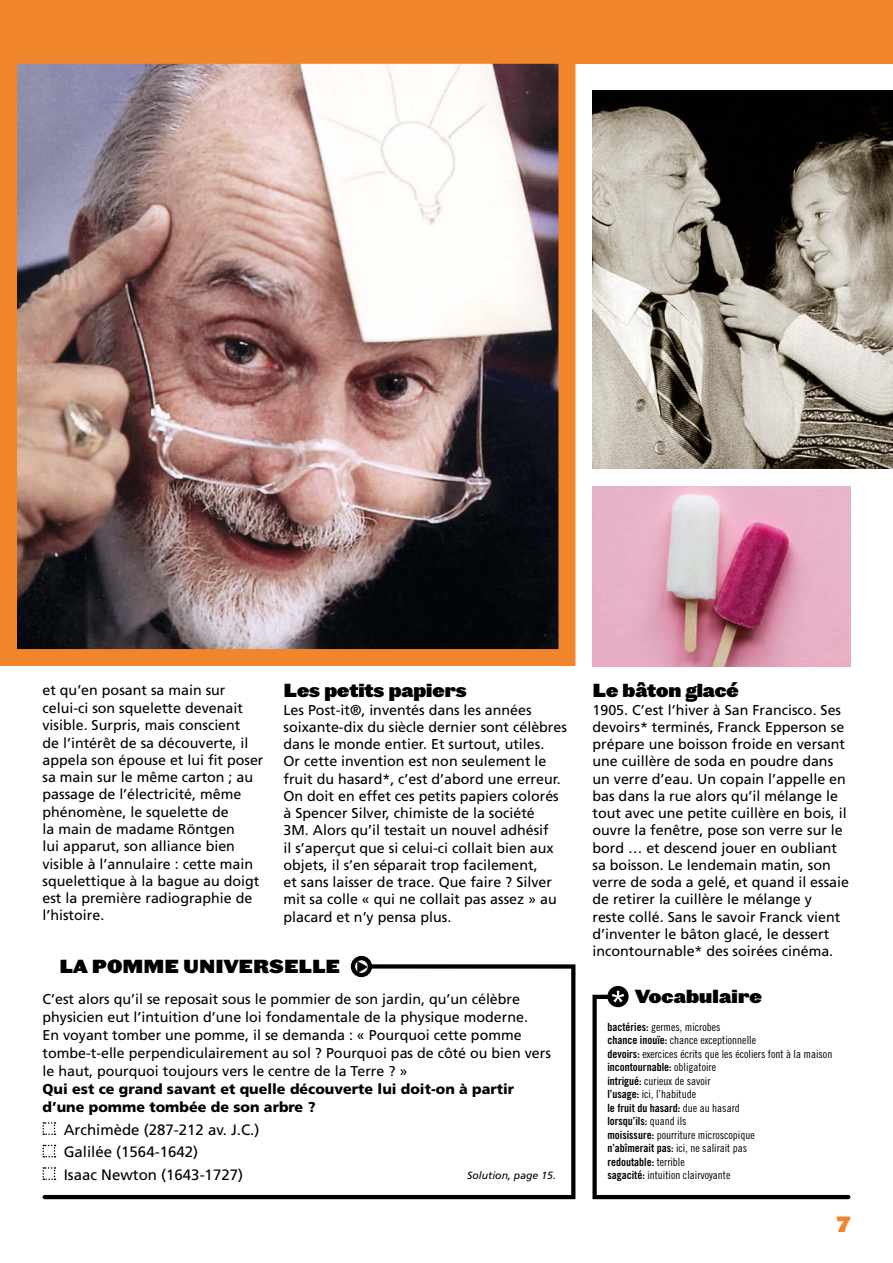
<style>
.page{position:relative;width:893px;height:1263px;background:#fff}
.page>*{position:absolute;margin:0;border:0;box-sizing:border-box;transform-origin:0 0}
.t1{font:21px "Leviathan HTF Black";color:#f1852c}
.t2{font:18px "Leviathan HTF Black";color:#000}
.t3{font:15px/22.5px "Frutiger";color:#000}
.t4{font:14.25px/17.2px "Frutiger";color:#000}
.t5{font:900 14.25px/18px "Frutiger";color:#000}
.t6{font:11.25px/13.5px "Trade Gothic Cond Eighteen";color:#000}
.t7{font:11.25px/13.5px "Trade Gothic Bold Cond Twenty";color:#000}
.t8{font:italic 10.5px "Frutiger";color:#000}
.s1{font-family:"Trade Gothic Bold Cond Twenty"}
.s2{font-family:"Trade Gothic Cond Eighteen"}
</style>
<div class="page">
<svg style="left:592px;top:994px;width:259px;height:206px"></svg>
<div style="left:607px;top:986px;width:22px;height:21px;background:#000;border-radius:50%"></div>
<svg style="left:612px;top:991px;width:12px;height:11px"></svg>
<svg style="left:42px;top:962px;width:534px;height:238px"></svg>
<img style="left:353px;top:958px;width:17px;height:17px;border-radius:9px">
<div style="left:351px;top:956px;width:21px;height:21px;border:4px solid #000;border-radius:50%"></div>
<div style="left:0;top:0;width:893px;height:64px;background:#f1852c"></div>
<svg style="left:43px;top:1122px;width:13px;height:13px"></svg>
<svg style="left:43px;top:1145px;width:13px;height:12px"></svg>
<svg style="left:43px;top:1167px;width:13px;height:13px"></svg>
<img style="left:592px;top:90px;width:301px;height:378px">
<img style="left:592px;top:486px;width:258px;height:180px">
<img style="left:18px;top:65px;width:539px;height:583px">
<div style="left:0;top:47px;width:575px;height:619px;border:17px solid #f1852c"></div>
<hr style="left:0;top:252px;width:1px;height:234px;background:#f1852c">
<p class="t4" style="left:43px;top:681px;width:222px">et qu’en posant sa main sur celui-ci son squelette devenait visible. Surpris, mais conscient<br>de l’intérêt de sa découverte, il appela son épouse et lui fit poser sa main sur le même carton ; au passage de l’électricité, même phénomène, le squelette de<br>la main de madame Röntgen<br>lui apparut, son alliance bien visible à l’annulaire : cette main squelettique à la bague au doigt est la première radiographie de l’histoire.</p>
<p class="t2" style="left:283px;top:679px;width:185px">Les petits papiers</p>
<p class="t4" style="left:283px;top:701px;width:285px">Les Post-it®, inventés dans les années soixante-dix du siècle dernier sont célèbres dans le monde entier. Et surtout, utiles.<br>Or cette invention est non seulement le fruit du hasard*, c’est d’abord une erreur.<br>On doit en effet ces petits papiers colorés à Spencer Silver, chimiste de la société<br>3M. Alors qu’il testait un nouvel adhésif<br>il s’aperçut que si celui-ci collait bien aux objets, il s’en séparait trop facilement,<br>et sans laisser de trace. Que faire ? Silver mit sa colle « qui ne collait pas assez » au placard et n’y pensa plus.</p>
<p class="t2" style="left:60px;top:954px;width:282px">LA POMME UNIVERSELLE</p>
<p class="t4" style="left:43px;top:990px;width:510px;line-height:18px">C’est alors qu’il se reposait sous le pommier de son jardin, qu’un célèbre physicien eut l’intuition d’une loi fondamentale de la physique moderne.<br>En voyant tomber une pomme, il se demanda : « Pourquoi cette pomme tombe-t-elle perpendiculairement au sol ? Pourquoi pas de côté ou bien vers le haut, pourquoi toujours vers le centre de la Terre ? »</p>
<p class="t5" style="left:43px;top:1080px;width:473px">Qui est ce grand savant et quelle découverte lui doit-on à partir d’une pomme tombée de son arbre ?</p>
<p class="t3" style="left:64px;top:1118px;width:197px">Archimède (287-212 av. J.C.)<br>Galilée (1564-1642)<br>Isaac Newton (1643-1727)</p>
<p class="t8" style="left:467px;top:1169px;width:90px">Solution, page 15.</p>
<p class="t2" style="left:592px;top:679px;width:148px">Le bâton glacé</p>
<p class="t4" style="left:592px;top:701px;width:258px">1905. C’est l’hiver à San Francisco. Ses devoirs* terminés, Franck Epperson se prépare une boisson froide en versant une cuillère de soda en poudre dans un verre d’eau. Un copain l’appelle en bas dans la rue alors qu’il mélange le tout avec une petite cuillère en bois, il ouvre la fenêtre, pose son verre sur le bord … et descend jouer en oubliant sa boisson. Le lendemain matin, son verre de soda a gelé, et quand il essaie de retirer la cuillère le mélange y<br>reste collé. Sans le savoir Franck vient d’inventer le bâton glacé, le dessert incontournable* des soirées cinéma.</p>
<p class="t2" style="left:635px;top:985px;width:128px">Vocabulaire</p>
<p class="t6" style="left:607px;top:1020px;width:226px"><span class="s1">bactéries:</span> germes, microbes<br><span class="s1">chance inouïe:</span> chance exceptionnelle<br><span class="s1">devoirs:</span> exercices écrits que les écoliers font à la maison</p>
<p class="t7" style="left:607px;top:1060px;width:110px">incontournable: <span class="s2">obligatoire</span></p>
<p class="t6" style="left:607px;top:1074px;width:105px"><span class="s1">intrigué:</span> curieux de savoir <span class="s1">l’usage:</span> ici, l’habitude</p>
<p class="t7" style="left:607px;top:1101px;width:134px">le fruit du hasard: <span class="s2">due au hasard </span>lorsqu’ils: <span class="s2">quand ils</span></p>
<p class="t6" style="left:607px;top:1128px;width:149px"><span class="s1">moisissure:</span> pourriture microscopique <span class="s1">n’abîmerait pas:</span> ici, ne salirait pas</p>
<p class="t7" style="left:607px;top:1155px;width:79px">redoutable: <span class="s2">terrible</span></p>
<p class="t6" style="left:607px;top:1168px;width:125px"><span class="s1">sagacité:</span> intuition clairvoyante</p>
<h1 class="t1" style="left:836px;top:1210px;width:16px">7</h1>
</div>
